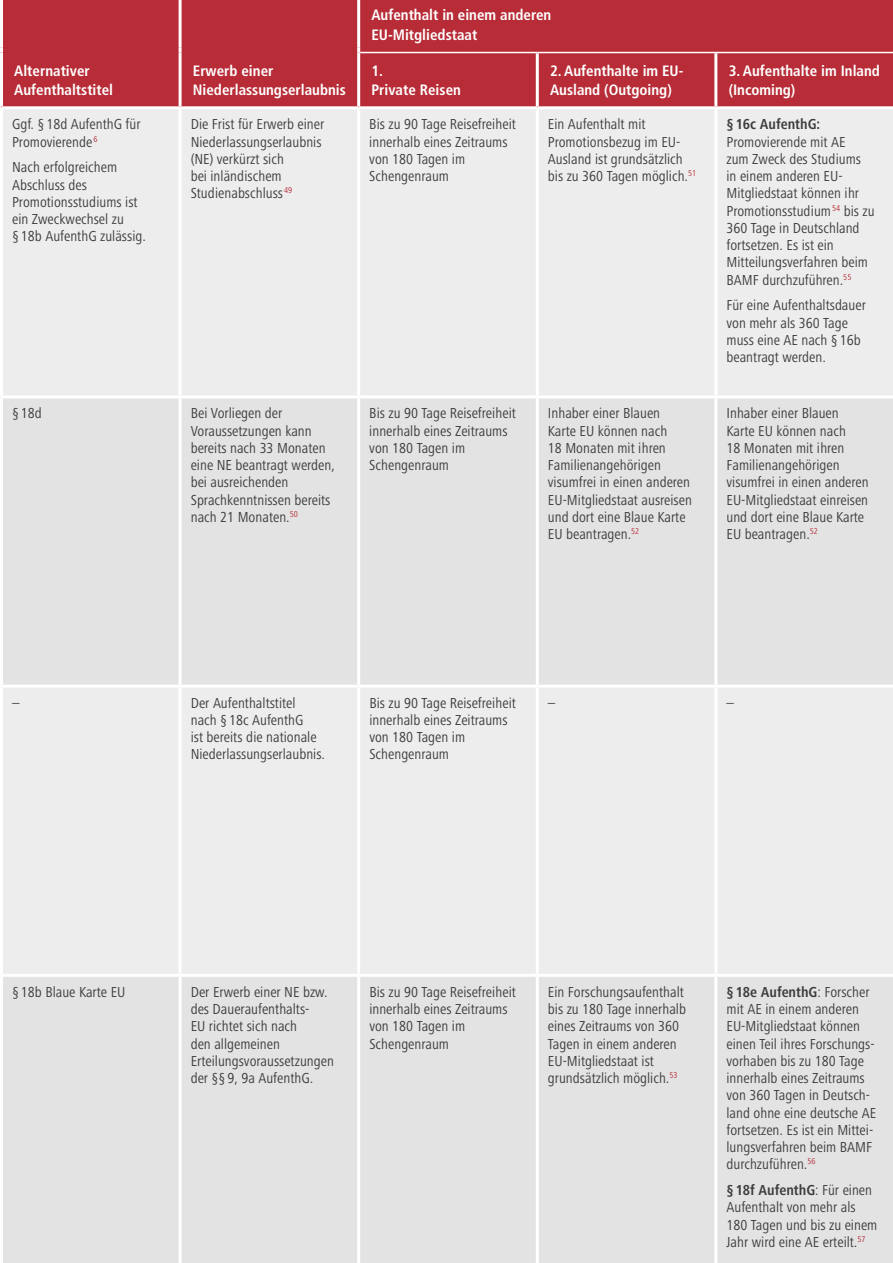
<style>
.page{position:relative;width:893px;height:1263px;background:#fff}
.page>*{position:absolute;margin:0;border:0;box-sizing:border-box;transform-origin:0 0}
.t1{font:condensed 15px/17.2px "Frutiger Next Pro";color:#3c3c3b}
.t2{font:700 condensed 15px/19.5px "Frutiger";color:#fff}
.t3{font:700 condensed 15px "Frutiger Next Pro";color:#3c3c3b}
.s1{font-weight:700}
</style>
<div class="page">
<div style="left:3px;top:0;width:890px;height:106px;background:#b72c37"></div>
<div style="left:3px;top:109px;width:890px;height:865px;background:#ededed"></div>
<div style="left:3px;top:398px;width:890px;height:287px;background:#e3e3e3"></div>
<div style="left:3px;top:977px;width:890px;height:286px;background:#e3e3e3"></div>
<hr style="left:179px;top:0;width:3px;height:48px;background:#fff">
<hr style="left:357px;top:0;width:3px;height:48px;background:#fff">
<svg style="left:179px;top:48px;width:3px;height:5px"></svg>
<svg style="left:357px;top:48px;width:3px;height:5px"></svg>
<hr style="left:179px;top:53px;width:3px;height:53px;background:#fff">
<hr style="left:357px;top:53px;width:3px;height:53px;background:#fff">
<hr style="left:536px;top:53px;width:3px;height:53px;background:#fff">
<hr style="left:714px;top:53px;width:3px;height:53px;background:#fff">
<hr style="left:357px;top:109px;width:3px;height:286px;background:#fff">
<hr style="left:536px;top:109px;width:3px;height:286px;background:#fff">
<hr style="left:714px;top:109px;width:3px;height:286px;background:#fff">
<hr style="left:179px;top:109px;width:3px;height:286px;background:#fff">
<hr style="left:359px;top:685px;width:178px;height:3px;background:#fff">
<hr style="left:357px;top:688px;width:3px;height:286px;background:#fff">
<hr style="left:537px;top:685px;width:179px;height:3px;background:#fff">
<hr style="left:716px;top:685px;width:177px;height:3px;background:#fff">
<hr style="left:536px;top:688px;width:3px;height:286px;background:#fff">
<hr style="left:714px;top:688px;width:3px;height:286px;background:#fff">
<hr style="left:1px;top:685px;width:179px;height:3px;background:#fff">
<hr style="left:180px;top:685px;width:179px;height:3px;background:#fff">
<hr style="left:179px;top:688px;width:3px;height:286px;background:#fff">
<hr style="left:357px;top:977px;width:3px;height:286px;background:#fff">
<hr style="left:536px;top:977px;width:3px;height:286px;background:#fff">
<hr style="left:714px;top:977px;width:3px;height:286px;background:#fff">
<hr style="left:179px;top:977px;width:3px;height:286px;background:#fff">
<hr style="left:359px;top:395px;width:178px;height:3px;background:#fff">
<hr style="left:357px;top:398px;width:3px;height:287px;background:#fff">
<hr style="left:537px;top:395px;width:179px;height:3px;background:#fff">
<hr style="left:716px;top:395px;width:177px;height:3px;background:#fff">
<hr style="left:536px;top:398px;width:3px;height:287px;background:#fff">
<hr style="left:714px;top:398px;width:3px;height:287px;background:#fff">
<hr style="left:1px;top:395px;width:179px;height:3px;background:#fff">
<hr style="left:180px;top:395px;width:179px;height:3px;background:#fff">
<hr style="left:179px;top:398px;width:3px;height:287px;background:#fff">
<hr style="left:360px;top:52px;width:177px;height:1px;background:#fff">
<hr style="left:537px;top:52px;width:179px;height:1px;background:#fff">
<hr style="left:716px;top:52px;width:177px;height:1px;background:#fff">
<p class="t2" style="left:14px;top:61px;width:100px">Alternativer<br>Aufenthaltstitel</p>
<p class="t2" style="left:193px;top:61px;width:155px">Erwerb einer<br>Niederlassungserlaubnis</p>
<p class="t2" style="left:371px;top:5px;width:181px">Aufenthalt in einem anderen<br>EU-Mitgliedstaat</p>
<p class="t2" style="left:371px;top:61px;width:91px">1.<br>Private Reisen</p>
<p class="t2" style="left:550px;top:61px;width:134px">2. Aufenthalte im EU-<br>Ausland (Outgoing)</p>
<p class="t2" style="left:729px;top:61px;width:153px">3. Aufenthalte im Inland (Incoming)</p>
<p class="t1" style="left:12px;top:116px;width:130px">Ggf. § 18d AufenthG für<br>Promovierende <sup>6</sup></p>
<p class="t1" style="left:12px;top:159px;width:135px">Nach erfolgreichem<br>Abschluss des<br>Promotionsstudiums ist ein Zweckwechsel zu<br>§ 18b AufenthG zulässig.</p>
<p class="t1" style="left:191px;top:116px;width:135px">Die Frist für Erwerb einer<br>Niederlassungserlaubnis (NE) verkürzt sich<br>bei inländischem<br>Studienabschluss <sup>49</sup></p>
<p class="t1" style="left:369px;top:116px;width:148px">Bis zu 90 Tage Reisefreiheit innerhalb eines Zeitraums von 180 Tagen im<br>Schengenraum</p>
<p class="t1" style="left:548px;top:116px;width:150px">Ein Aufenthalt mit<br>Promotionsbezug im EU-<br>Ausland ist grundsätzlich bis zu 360 Tagen möglich.<sup>51</sup></p>
<p class="t3" style="left:726px;top:116px;width:95px">§ 16c AufenthG:</p>
<p class="t1" style="left:726px;top:133px;width:150px">Promovierende mit AE<br>zum Zweck des Studiums in einem anderen EU-<br>Mitgliedstaat können ihr<br>Promotionsstudium<sup>54</sup> bis zu<br>360 Tage in Deutschland fortsetzen. Es ist ein<br>Mitteilungsverfahren beim<br>BAMF durchzuführen.<sup>55</sup></p>
<p class="t1" style="left:726px;top:297px;width:141px">Für eine Aufenthaltsdauer von mehr als 360 Tage muss eine AE nach § 16b beantragt werden.</p>
<p class="t1" style="left:12px;top:405px;width:31px">§ 18d</p>
<p class="t1" style="left:191px;top:405px;width:146px">Bei Vorliegen der<br>Voraussetzungen kann bereits nach 33 Monaten eine NE beantragt werden, bei ausreichenden<br>Sprachkenntnissen bereits nach 21 Monaten.<sup>50</sup></p>
<p class="t1" style="left:369px;top:405px;width:148px">Bis zu 90 Tage Reisefreiheit innerhalb eines Zeitraums von 180 Tagen im<br>Schengenraum</p>
<p class="t1" style="left:548px;top:405px;width:146px">Inhaber einer Blauen<br>Karte EU können nach<br>18 Monaten mit ihren<br>Familienangehörigen visumfrei in einen anderen<br>EU-Mitgliedstaat ausreisen und dort eine Blaue Karte<br>EU beantragen.<sup>52</sup></p>
<p class="t1" style="left:726px;top:405px;width:144px">Inhaber einer Blauen<br>Karte EU können nach<br>18 Monaten mit ihren<br>Familienangehörigen visumfrei in einen anderen<br>EU-Mitgliedstaat einreisen und dort eine Blaue Karte<br>EU beantragen.<sup>52</sup></p>
<p class="t1" style="left:12px;top:694px;width:9px">–</p>
<p class="t1" style="left:191px;top:694px;width:136px">Der Aufenthaltstitel nach § 18c AufenthG<br>ist bereits die nationale<br>Niederlassungserlaubnis.</p>
<p class="t1" style="left:369px;top:694px;width:148px">Bis zu 90 Tage Reisefreiheit innerhalb eines Zeitraums von 180 Tagen im<br>Schengenraum</p>
<p class="t1" style="left:548px;top:694px;width:9px">–</p>
<p class="t1" style="left:726px;top:694px;width:9px">–</p>
<p class="t1" style="left:12px;top:983px;width:115px">§ 18b Blaue Karte EU</p>
<p class="t1" style="left:191px;top:983px;width:145px">Der Erwerb einer NE bzw. des Daueraufenthalts-<br>EU richtet sich nach<br>den allgemeinen<br>Erteilungsvoraussetzungen der §§ 9, 9a AufenthG.</p>
<p class="t1" style="left:369px;top:983px;width:148px">Bis zu 90 Tage Reisefreiheit innerhalb eines Zeitraums von 180 Tagen im<br>Schengenraum</p>
<p class="t1" style="left:548px;top:983px;width:140px">Ein Forschungsaufenthalt bis zu 180 Tage innerhalb eines Zeitraums von 360<br>Tagen in einem anderen<br>EU-Mitgliedstaat ist grundsätzlich möglich.<sup>53</sup></p>
<p class="t1" style="left:726px;top:983px;width:151px"><span class="s1">§ 18e AufenthG</span>: Forscher mit AE in einem anderen<br>EU-Mitgliedstaat können einen Teil ihres Forschungs&shy;vorhaben bis zu 180 Tage innerhalb eines Zeitraums von 360 Tagen in Deutsch&shy;land ohne eine deutsche AE fortsetzen. Es ist ein Mittei&shy;lungsverfahren beim BAMF durchzuführen.<sup>56</sup></p>
<p class="t1" style="left:726px;top:1181px;width:152px"><span class="s1">§ 18f AufenthG</span>: Für einen<br>Aufenthalt von mehr als<br>180 Tagen und bis zu einem<br>Jahr wird eine AE erteilt.<sup>57</sup></p>
</div>
